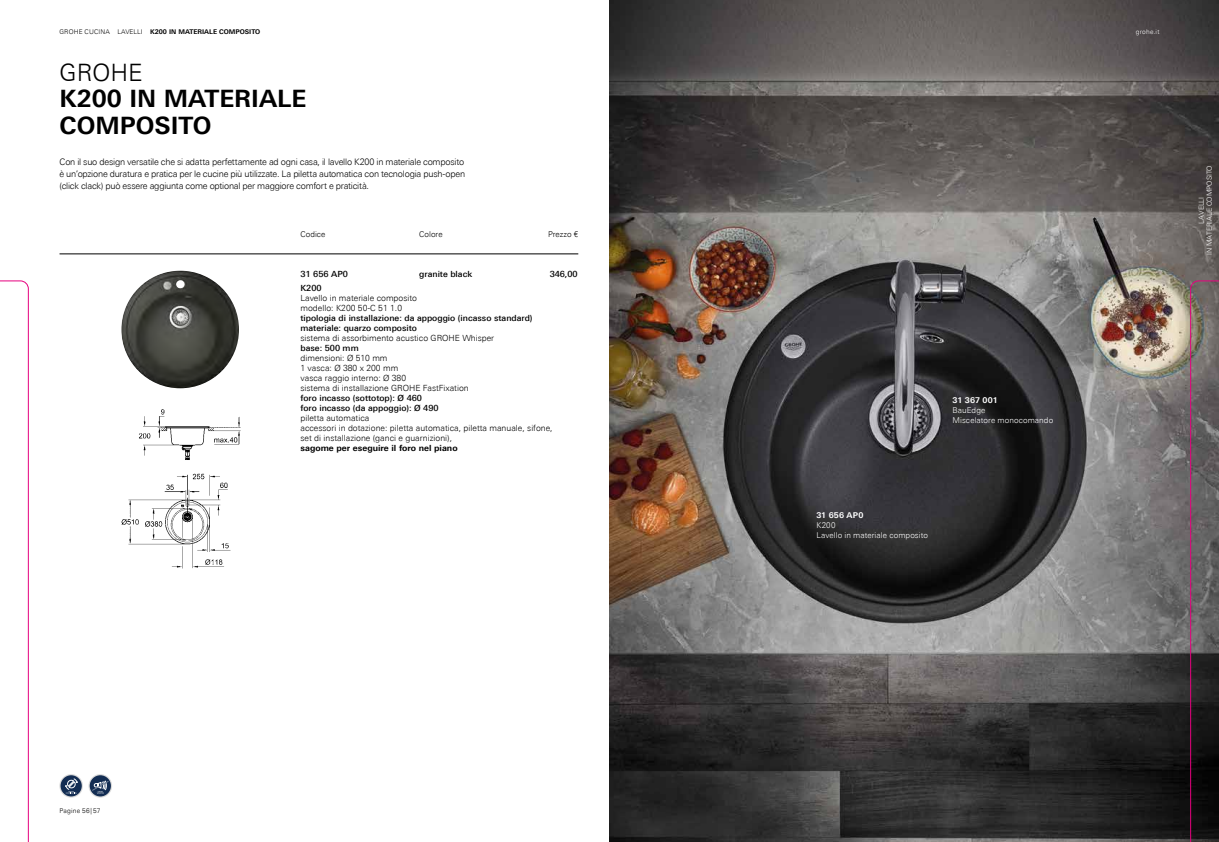
<style>
.page{position:relative;width:1219px;height:842px;background:#fff}
.page>*{position:absolute;margin:0;border:0;box-sizing:border-box;transform-origin:0 0}
.t1{font:700 24px/26.4px "Univers Next Pro";color:#000}
.t2{font:300 24px "Univers Next Pro";color:#000}
.t3{font:300 9px/12px "Univers Next Pro";letter-spacing:-.025em;color:#000;text-align:justify}
.t4{font:300 8.5px/10px "Univers Next Pro";color:#000}
.t5{font:500 8.5px/10px "Univers Next Pro";color:#000}
.t6{font:700 8.5px "Univers Next Pro";color:#000}
.t7{font:300 8px/10px "Univers Next Pro";letter-spacing:.01em;color:#fff}
.t8{font:300 8px "Univers Next Pro";color:#000}
.t9{font:700 8px "Univers Next Pro";letter-spacing:.015em;color:#fff}
.t10{font:300 7px/8px "Univers Next Pro";letter-spacing:-.005em;color:#fff;text-align:center}
.t11{font:700 6.5px "Univers Next Pro";color:#000}
.t12{font:300 6.5px "Univers Next Pro";letter-spacing:.025em;color:#000}
.t13{font:300 6.5px "Univers Next Pro";letter-spacing:.03em;color:#fff}
.s1{font-weight:300}
</style>
<div class="page">
<img style="left:609px;top:0;width:610px;height:842px">
<img style="left:121px;top:409px;width:120px;height:160px">
<img style="left:121px;top:271px;width:118px;height:117px">
<hr style="left:60px;top:254px;width:518px;height:1px;background:#000">
<svg style="left:89px;top:774px;width:23px;height:24px"></svg>
<svg style="left:90px;top:775px;width:21px;height:21px"></svg>
<svg style="left:92px;top:780px;width:17px;height:13px"></svg>
<svg style="left:59px;top:774px;width:24px;height:24px"></svg>
<svg style="left:61px;top:775px;width:21px;height:21px"></svg>
<svg style="left:65px;top:778px;width:13px;height:15px"></svg>
<svg style="left:1190px;top:280px;width:29px;height:562px;background:#51474b"></svg>
<svg style="left:0;top:280px;width:29px;height:562px"></svg>
<p class="t11" style="left:60px;top:28px;width:202px"><span class="s1">GROHE CUCINA LAVELLI</span> K200 IN MATERIALE COMPOSITO</p>
<p class="t13" style="left:1136px;top:28px;width:25px">grohe.it</p>
<h1 class="t2" style="left:60px;top:59px;width:85px">GROHE</h1>
<h1 class="t1" style="left:60px;top:86px;width:248px">K200 IN MATERIALE<br>COMPOSITO</h1>
<p class="t3" style="left:60px;top:156px;width:407px">Con il suo design versatile che si adatta perfettamente ad ogni casa, il lavello K200 in materiale composito è un’opzione duratura e pratica per le cucine più utilizzate. La piletta automatica con tecnologia push-open (click clack) può essere aggiunta come optional per maggiore comfort e praticità.</p>
<p class="t8" style="left:300px;top:230px;width:26px">Codice</p>
<p class="t8" style="left:419px;top:230px;width:25px">Colore</p>
<p class="t8" style="left:548px;top:230px;width:32px">Prezzo €</p>
<p class="t5" style="left:300px;top:269px;width:49px">31 656 AP0</p>
<p class="t5" style="left:419px;top:269px;width:54px">granite black</p>
<p class="t5" style="left:550px;top:269px;width:30px">346,00</p>
<p class="t5" style="left:300px;top:283px;width:23px">K200</p>
<p class="t4" style="left:300px;top:293px;width:118px">Lavello in materiale composito modello: K200 50-C 51 1.0</p>
<p class="t5" style="left:300px;top:313px;width:234px">tipologia di installazione: da appoggio (incasso standard) materiale: quarzo composito</p>
<p class="t4" style="left:300px;top:333px;width:195px">sistema di assorbimento acustico GROHE Whisper</p>
<p class="t5" style="left:300px;top:343px;width:60px">base: 500 mm</p>
<p class="t4" style="left:300px;top:353px;width:170px">dimensioni: Ø 510 mm<br>1 vasca: Ø 380 x 200 mm<br>vasca raggio interno: Ø 380<br>sistema di installazione GROHE FastFixation</p>
<p class="t5" style="left:300px;top:393px;width:140px">foro incasso (sottotop): Ø 460 foro incasso (da appoggio): Ø 490</p>
<p class="t4" style="left:300px;top:413px;width:254px">piletta automatica<br>accessori in dotazione: piletta automatica, piletta manuale, sifone, set di installazione (ganci e guarnizioni),</p>
<p class="t6" style="left:300px;top:443px;width:159px">sagome per eseguire il foro nel piano</p>
<p class="t9" style="left:952px;top:396px;width:47px">31 367 001</p>
<p class="t7" style="left:952px;top:405px;width:102px">BauEdge<br>Miscelatore monocomando</p>
<p class="t9" style="left:816px;top:510px;width:49px">31 656 AP0</p>
<p class="t7" style="left:816px;top:520px;width:113px">K200<br>Lavello in materiale composito</p>
<p class="t10" style="left:1197px;top:255px;width:91px;rotate:-90deg">LAVELLI<br>IN MATERIALE COMPOSITO</p>
<p class="t12" style="left:60px;top:807px;width:43px">Pagine 56 | 57</p>
</div>
